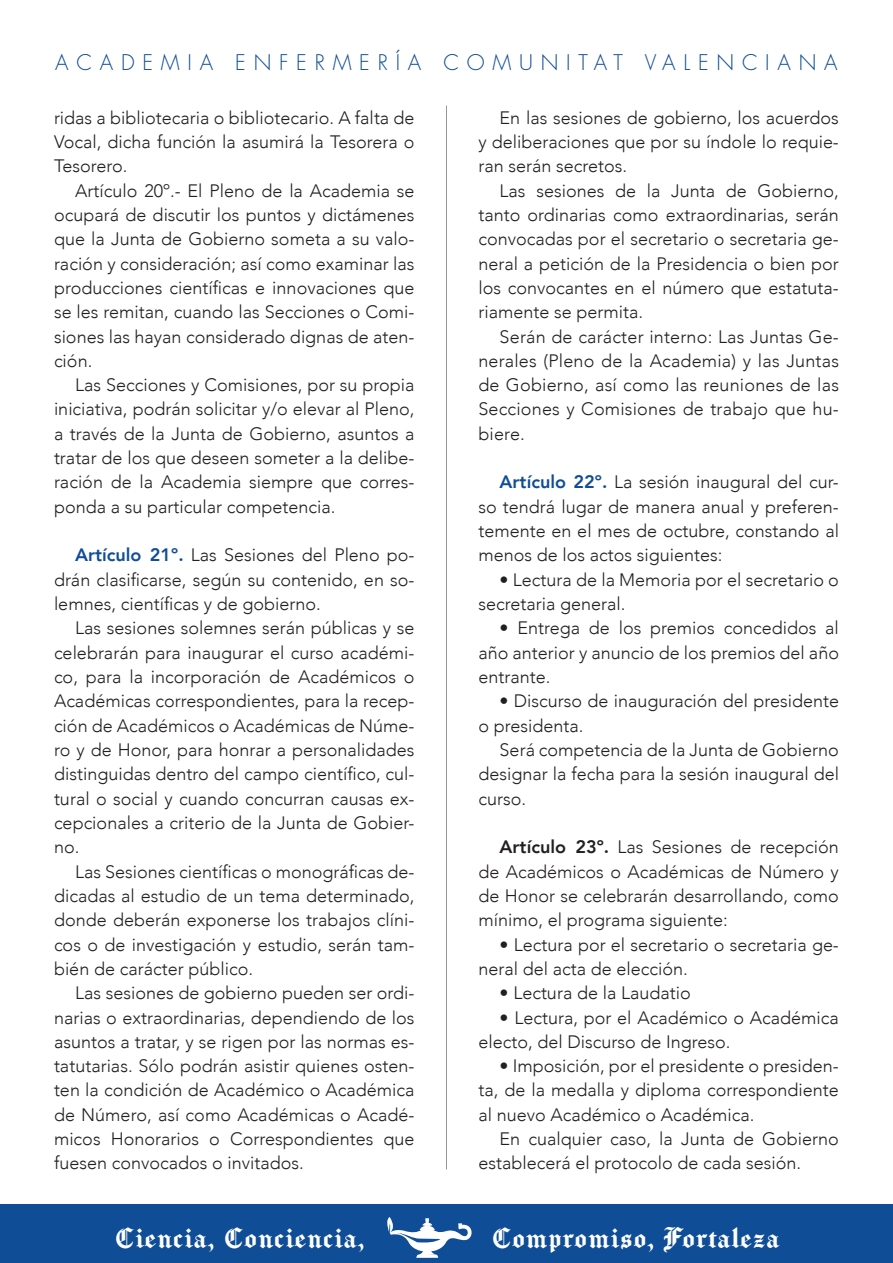
<style>
.page{position:relative;width:893px;height:1263px;background:#fff}
.page>*{position:absolute;margin:0;border:0;box-sizing:border-box;transform-origin:0 0}
.t1{font:27px "Chomsky";letter-spacing:.04em;color:#fff}
.t2{font:300 21px "Futura";letter-spacing:.37em;color:#0f4d96}
.t3{font:300 18px/24.3px "Avenir";color:#231f20;text-align:justify}
.s1{font-weight:800;color:#0f4d96}
.s2{font-weight:800}
</style>
<div class="page">
<div style="left:0;top:1204px;width:893px;height:59px;background:#0f4d96"></div>
<svg style="left:387px;top:1217px;width:85px;height:41px"></svg>
<hr style="left:446px;top:106px;width:1px;height:1063px;background:#939598">
<p class="t2" style="left:55px;top:50px;width:784px">ACADEMIA ENFERMERÍA COMUNITAT VALENCIANA</p>
<p class="t3" style="left:54px;top:105px;width:362px">ridas a bibliotecaria o bibliotecario. A falta de Vocal, dicha función la asumirá la Tesorera o Tesorero.</p>
<p class="t3" style="left:54px;top:178px;width:362px;text-indent:21px">Artículo 20º.- El Pleno de la Academia se ocupará de discutir los puntos y dictámenes que la Junta de Gobierno someta a su valo&shy;ración y consideración; así como examinar las producciones científicas e innovaciones que se les remitan, cuando las Secciones o Comi&shy;siones las hayan considerado dignas de aten&shy;ción.</p>
<p class="t3" style="left:54px;top:373px;width:362px;text-indent:21px">Las Secciones y Comisiones, por su propia iniciativa, podrán solicitar y/o elevar al Pleno, a través de la Junta de Gobierno, asuntos a tratar de los que deseen someter a la delibe&shy;ración de la Academia siempre que corres&shy;ponda a su particular competencia.</p>
<p class="t3" style="left:54px;top:543px;width:362px;text-indent:21px"><span class="s1">Artículo 21º.</span> Las Sesiones del Pleno po&shy;drán clasificarse, según su contenido, en so&shy;lemnes, científicas y de gobierno.</p>
<p class="t3" style="left:54px;top:616px;width:362px;text-indent:21px">Las sesiones solemnes serán públicas y se celebrarán para inaugurar el curso académi&shy;co, para la incorporación de Académicos o Académicas correspondientes, para la recep&shy;ción de Académicos o Académicas de Núme&shy;ro y de Honor, para honrar a personalidades distinguidas dentro del campo científico, cul&shy;tural o social y cuando concurran causas ex&shy;cepcionales a criterio de la Junta de Gobier&shy;no.</p>
<p class="t3" style="left:54px;top:859px;width:362px;text-indent:21px">Las Sesiones científicas o monográficas de&shy;dicadas al estudio de un tema determinado, donde deberán exponerse los trabajos clíni&shy;cos o de investigación y estudio, serán tam&shy;bién de carácter público.</p>
<p class="t3" style="left:54px;top:981px;width:362px;text-indent:21px">Las sesiones de gobierno pueden ser ordi&shy;narias o extraordinarias, dependiendo de los asuntos a tratar, y se rigen por las normas es&shy;tatutarias. Sólo podrán asistir quienes osten&shy;ten la condición de Académico o Académica de Número, así como Académicas o Acadé&shy;micos Honorarios o Correspondientes que fuesen convocados o invitados.</p>
<p class="t3" style="left:478px;top:105px;width:362px;text-indent:21px">En las sesiones de gobierno, los acuerdos y deliberaciones que por su índole lo requie&shy;ran serán secretos.</p>
<p class="t3" style="left:478px;top:178px;width:362px;text-indent:21px">Las sesiones de la Junta de Gobierno, tanto ordinarias como extraordinarias, serán convocadas por el secretario o secretaria ge&shy;neral a petición de la Presidencia o bien por los convocantes en el número que estatuta&shy;riamente se permita.</p>
<p class="t3" style="left:478px;top:324px;width:362px;text-indent:21px">Serán de carácter interno: Las Juntas Ge&shy;nerales (Pleno de la Academia) y las Juntas de Gobierno, así como las reuniones de las Secciones y Comisiones de trabajo que hu&shy;biere.</p>
<p class="t3" style="left:478px;top:470px;width:362px;text-indent:21px"><span class="s1">Artículo 22º.</span> La sesión inaugural del cur&shy;so tendrá lugar de manera anual y preferen&shy;temente en el mes de octubre, constando al menos de los actos siguientes:</p>
<p class="t3" style="left:478px;top:567px;width:362px;text-indent:21px">• Lectura de la Memoria por el secretario o secretaria general.</p>
<p class="t3" style="left:478px;top:616px;width:362px;text-indent:21px">• Entrega de los premios concedidos al año anterior y anuncio de los premios del año entrante.</p>
<p class="t3" style="left:478px;top:689px;width:362px;text-indent:21px">• Discurso de inauguración del presidente o presidenta.</p>
<p class="t3" style="left:478px;top:738px;width:362px;text-indent:21px">Será competencia de la Junta de Gobierno designar la fecha para la sesión inaugural del curso.</p>
<p class="t3" style="left:478px;top:835px;width:362px;text-indent:21px"><span class="s2">Artículo 23º.</span> Las Sesiones de recepción de Académicos o Académicas de Número y de Honor se celebrarán desarrollando, como mínimo, el programa siguiente:</p>
<p class="t3" style="left:478px;top:932px;width:362px;text-indent:21px">• Lectura por el secretario o secretaria ge&shy;neral del acta de elección.</p>
<p class="t3" style="left:500px;top:981px;width:193px">• Lectura de la Laudatio</p>
<p class="t3" style="left:478px;top:1005px;width:362px;text-indent:21px">• Lectura, por el Académico o Académica electo, del Discurso de Ingreso.</p>
<p class="t3" style="left:478px;top:1054px;width:362px;text-indent:21px">• Imposición, por el presidente o presiden&shy;ta, de la medalla y diploma correspondiente al nuevo Académico o Académica.</p>
<p class="t3" style="left:478px;top:1127px;width:362px;text-indent:21px">En cualquier caso, la Junta de Gobierno establecerá el protocolo de cada sesión.</p>
<p class="t1" style="left:114px;top:1218px;width:252px">Ciencia, Conciencia,</p>
<p class="t1" style="left:491px;top:1218px;width:290px">Compromiso, Fortaleza</p>
</div>
